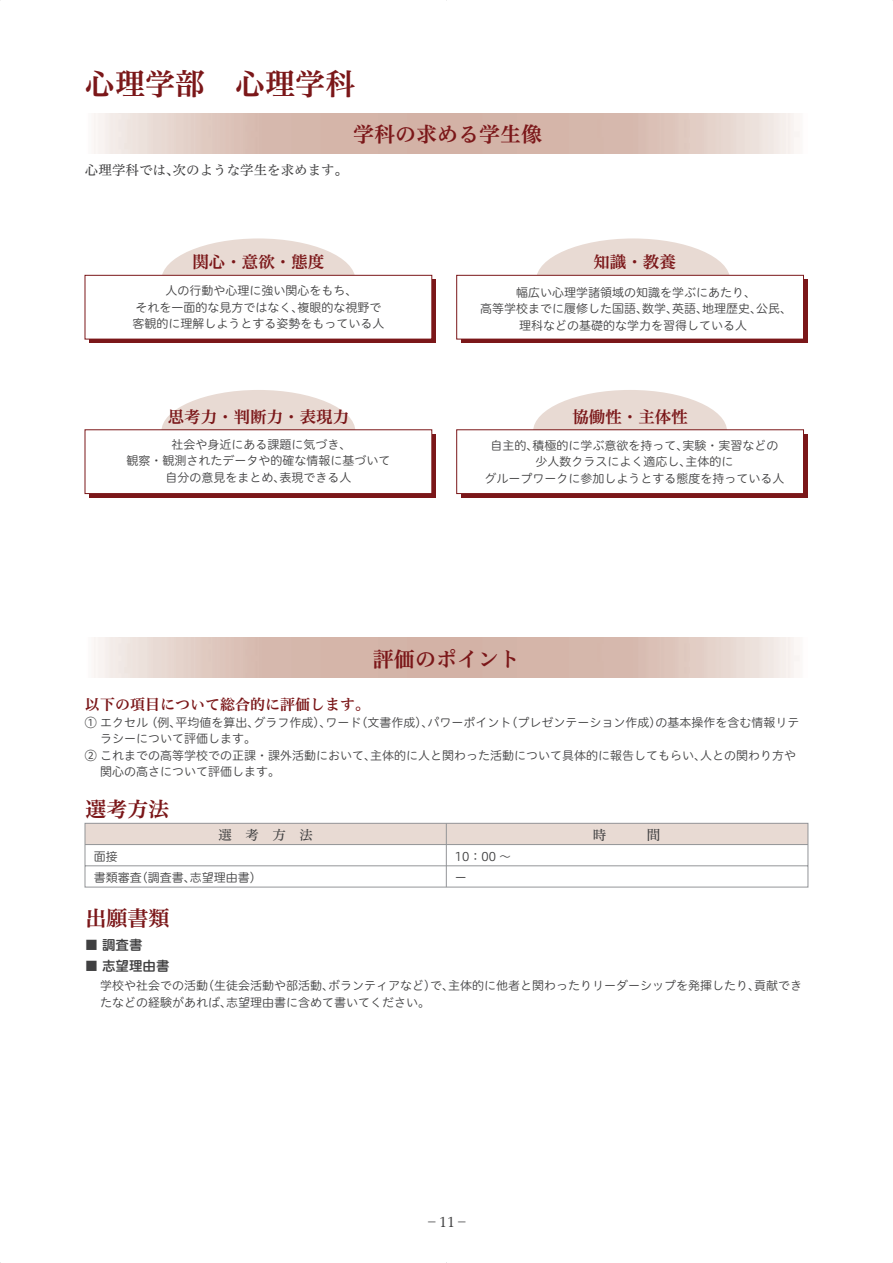
<style>
.page{position:relative;width:893px;height:1263px;background:#fff}
.page>*{position:absolute;margin:0;border:0;box-sizing:border-box;transform-origin:0 0}
.t1{font:30px "Hiragino UD Serif Std W6 90 msp RKSJ H";color:#7b1719}
.t2{font:21px "Hiragino UD Serif Std W6 90 msp RKSJ H";color:#7b1719}
.t3{font:16.5px "Hiragino UD Serif Std W6 90 msp RKSJ H";color:#7b1719}
.t4{font:15px "Hiragino UD Serif Std W6 90 msp RKSJ H";color:#7b1719}
.t5{font:13.5px "Hiragino UD Serif Std W4 90 msp RKSJ H";color:#404041}
.t6{font:13.5px "Hiragino UD Sans R Std W6 90 msp RKSJ H";color:#404041}
.t7{font:12px/16.5px "Hiragino UD Sans R Std W3 90 msp RKSJ H";color:#404041;text-align:center}
</style>
<div class="page">
<svg style="left:84px;top:823px;width:725px;height:65px"></svg>
<hr style="left:446px;top:823px;width:1px;height:64px;background:#939598">
<div style="left:161px;top:238px;width:194px;height:84px;background:#e8dad3;border-radius:50%"></div>
<div style="left:536px;top:238px;width:194px;height:84px;background:#e8dad3;border-radius:50%"></div>
<div style="left:461px;top:279px;width:347px;height:64px;background:#7b1719"></div>
<div style="left:457px;top:275px;width:346px;height:64px;background:#fff"></div>
<div style="left:456px;top:275px;width:348px;height:64px;border:1px solid #7b1719"></div>
<div style="left:161px;top:390px;width:194px;height:83px;background:#e8dad3;border-radius:50%"></div>
<div style="left:89px;top:279px;width:347px;height:64px;background:#7b1719"></div>
<div style="left:85px;top:275px;width:347px;height:64px;background:#fff"></div>
<div style="left:85px;top:275px;width:347px;height:64px;border:1px solid #7b1719"></div>
<div style="left:533px;top:390px;width:194px;height:83px;background:#e8dad3;border-radius:50%"></div>
<div style="left:461px;top:434px;width:347px;height:64px;background:#7b1719"></div>
<div style="left:457px;top:430px;width:346px;height:64px;background:#fff"></div>
<div style="left:456px;top:429px;width:348px;height:65px;border:1px solid #7b1719"></div>
<div style="left:89px;top:434px;width:347px;height:64px;background:#7b1719"></div>
<div style="left:85px;top:430px;width:347px;height:64px;background:#fff"></div>
<div style="left:85px;top:429px;width:347px;height:65px;border:1px solid #7b1719"></div>
<h1 class="t1" style="left:85px;top:73px;width:272px">心理学部　心理学科</h1>
<p class="t5" style="left:85px;top:165px;width:265px">心理学科では、次のような学生を求めます。</p>
<h2 class="t2" style="left:353px;top:126px;width:190px">学科の求める学生像</h2>
<h3 class="t3" style="left:192px;top:255px;width:133px">関心・意欲・態度</h3>
<h3 class="t3" style="left:593px;top:255px;width:84px">知識・教養</h3>
<p class="t7" style="left:480px;top:286px;width:313px">幅広い心理学諸領域の知識を学ぶにあたり、<br>高等学校までに履修した国語、数学、英語、地理歴史、公民、理科などの基礎的な学力を習得している人</p>
<p class="t7" style="left:132px;top:284px;width:253px">人の行動や心理に強い関心をもち、<br>それを一面的な見方ではなく、複眼的な視野で客観的に理解しようとする姿勢をもっている人</p>
<h3 class="t3" style="left:168px;top:410px;width:183px">思考力・判断力・表現力</h3>
<p class="t7" style="left:126px;top:438px;width:265px">社会や身近にある課題に気づき、<br>観察・観測されたデータや的確な情報に基づいて自分の意見をまとめ、表現できる人</p>
<h3 class="t3" style="left:572px;top:410px;width:117px">協働性・主体性</h3>
<p class="t7" style="left:484px;top:439px;width:301px">自主的、積極的に学ぶ意欲を持って、実験・実習などの少人数クラスによく適応し、主体的に<br>グループワークに参加しようとする態度を持っている人</p>
<p class="t4" style="left:85px;top:698px;width:287px">以下の項目について総合的に評価します。</p>
<h2 class="t2" style="left:373px;top:651px;width:149px">評価のポイント</h2>
<p class="t7" style="left:85px;top:716px;width:716px">① エクセル （例、平均値を算出、グラフ作成）、ワード（文書作成）、パワーポイント（プレゼンテーション作成）の基本操作を含む情報リテ</p>
<p class="t7" style="left:100px;top:732px;width:157px">ラシーについて評価します。</p>
<p class="t7" style="left:85px;top:749px;width:713px">② これまでの高等学校での正課・課外活動において、主体的に人と関わった活動について具体的に報告してもらい、人との関わり方や</p>
<p class="t7" style="left:100px;top:765px;width:181px">関心の高さについて評価します。</p>
<h2 class="t2" style="left:85px;top:801px;width:85px">選考方法</h2>
<p class="t7" style="left:94px;top:850px;width:26px">面接</p>
<p class="t7" style="left:455px;top:850px;width:58px">10：00 ～</p>
<p class="t7" style="left:94px;top:871px;width:170px">書類審査（調査書、志望理由書）</p>
<p class="t7" style="left:455px;top:871px;width:13px">ー</p>
<h2 class="t2" style="left:85px;top:910px;width:86px">出願書類</h2>
<p class="t6" style="left:85px;top:940px;width:59px">■ 調査書</p>
<p class="t5" style="left:218px;top:830px;width:96px">選　考　方　法</p>
<p class="t6" style="left:85px;top:960px;width:86px">■ 志望理由書</p>
<p class="t7" style="left:100px;top:979px;width:704px;text-align:left">学校や社会での活動（生徒会活動や部活動、ボランティアなど）で、主体的に他者と関わったりリーダーシップを発揮したり、貢献できたなどの経験があれば、志望理由書に含めて書いてください。</p>
<p class="t5" style="left:425px;top:1217px;width:45px">－11－</p>
</div>
